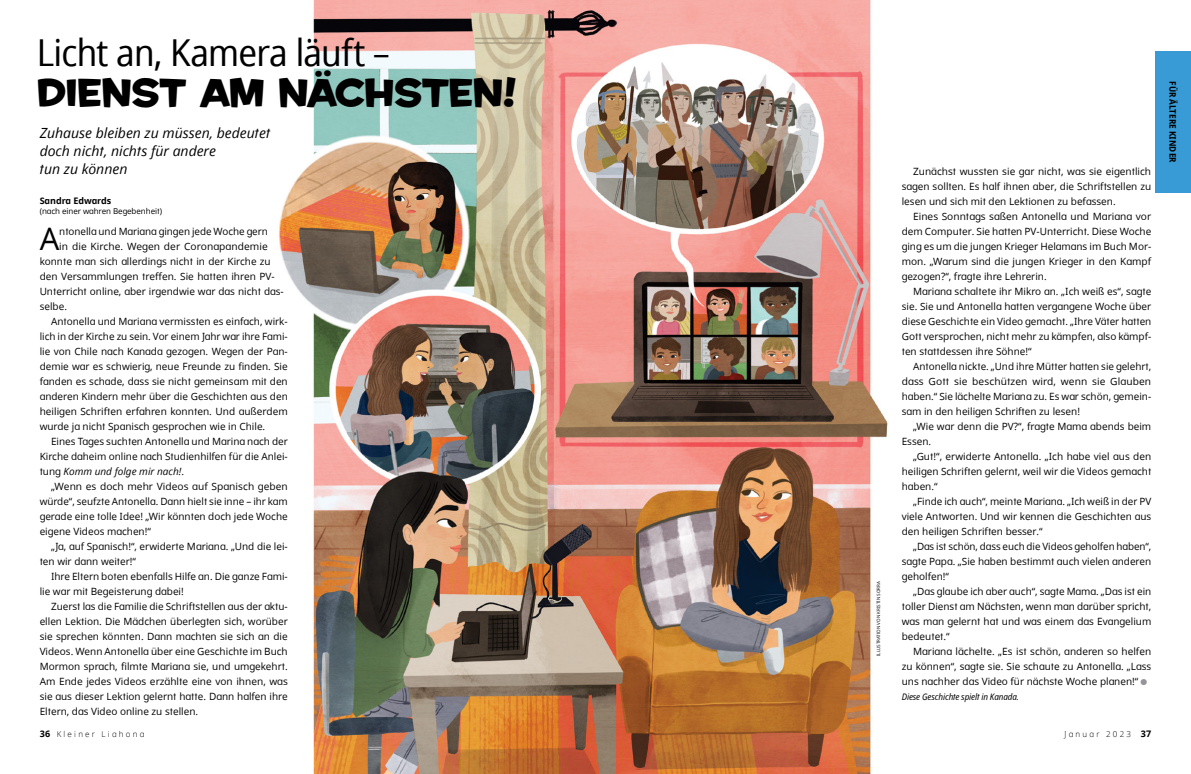
<style>
.page{position:relative;width:1191px;height:774px;background:#fff}
.page>*{position:absolute;margin:0;border:0;box-sizing:border-box;transform-origin:0 0}
.t1{font:37.2px "Housearama Kingpin";letter-spacing:-.02em;color:#000}
.t2{font:37.1px "Zoram Condlds Lat";letter-spacing:-.025em;color:#000}
.ARTCL_para_first{font:31px "Dots Solidlds Lat";color:#000}
.ARTCL_kicker_GREP{font:italic 14px/18px "Dots Solidlds Lat";color:#000}
.ARTCL_para{font:10px/15px "Dots Solidlds Lat";color:#000;text-align:justify}
.ARTCL_para_first-2{font:10px "Dots Solidlds Lat";color:#000}
.POP_para{font:italic 9px "Dots Solid Condlds Lat";letter-spacing:-.01em;color:#000}
.t3{font:700 9px "Dots Solid Condlds Lat";letter-spacing:.005em;color:#000}
.ARTCL-BY_para_first{font:700 9px "Dots Solidlds Lat";letter-spacing:-.005em;color:#000}
.t4{font:300 8px "Dots Solidlds Lat";letter-spacing:.28em;color:#000}
.ARTCL-BY_para{font:8px "Dots Solidlds Lat";letter-spacing:-.005em;color:#000}
.t5{font:4.5px "Dots Solidlds Lat";color:#000}
.s1{font-style:italic}
.s2{font-family:"Ding P Ilds Dpi";font-size:8.5px;color:#939598}
.s3{font-weight:700;font-size:9px}
</style>
<div class="page">
<img style="left:279px;top:0;width:609px;height:774px">
<div style="left:1155px;top:51px;width:36px;height:142px;background:#389bd6"></div>
<img style="left:548px;top:595px;width:14px;height:10px">
<p class="t2" style="left:37px;top:25px;width:354px">Licht an, Kamera läuft –</p>
<p class="t1" style="left:37px;top:67px;width:481px">DIENST AM NÄCHSTEN!</p>
<p class="ARTCL_kicker_GREP" style="left:40px;top:124px;width:232px">Zuhause bleiben zu müssen, bedeutet doch nicht, nichts für andere<br>tun zu können</p>
<p class="ARTCL-BY_para_first" style="left:40px;top:194px;width:73px">Sandra Edwards</p>
<p class="ARTCL-BY_para" style="left:40px;top:205px;width:124px">(nach einer wahren Begebenheit)</p>
<p class="ARTCL_para_first" style="left:40px;top:216px;width:21px">A</p>
<p class="ARTCL_para_first-2" style="left:59px;top:224px;width:210px">ntonella und Mariana gingen jede Woche gern</p>
<p class="ARTCL_para_first-2" style="left:59px;top:239px;width:210px">in die Kirche. Wegen der Coronapandemie</p>
<p class="ARTCL_para_first-2" style="left:40px;top:254px;width:233px">konnte man sich allerdings nicht in der Kirche zu</p>
<p class="ARTCL_para_first-2" style="left:40px;top:269px;width:237px">den Versammlungen treffen. Sie hatten ihren PV-</p>
<p class="ARTCL_para_first-2" style="left:40px;top:284px;width:246px">Unterricht online, aber irgendwie war das nicht das-</p>
<p class="ARTCL_para_first-2" style="left:40px;top:299px;width:29px">selbe.</p>
<p class="ARTCL_para" style="left:40px;top:313px;width:250px;text-indent:11px">Antonella und Mariana vermissten es einfach, wirk&shy;lich in der Kirche zu sein. Vor einem Jahr war ihre Fami&shy;lie von Chile nach Kanada gezogen. Wegen der Pan&shy;demie war es schwierig, neue Freunde zu finden. Sie fanden es schade, dass sie nicht gemeinsam mit den anderen Kindern mehr über die Geschichten aus den heiligen Schriften erfahren konnten. Und außerdem wurde ja nicht Spanisch gesprochen wie in Chile.</p>
<p class="ARTCL_para" style="left:40px;top:433px;width:250px;text-indent:11px">Eines Tages suchten Antonella und Marina nach der Kirche daheim online nach Studienhilfen für die Anlei&shy;tung <span class="s1">Komm und folge mir nach!</span>.</p>
<p class="ARTCL_para" style="left:40px;top:478px;width:250px;text-indent:11px">„Wenn es doch mehr Videos auf Spanisch geben würde“, seufzte Antonella. Dann hielt sie inne – ihr kam gerade eine tolle Idee! „Wir könnten doch jede Woche eigene Videos machen!“</p>
<p class="ARTCL_para" style="left:40px;top:538px;width:250px;text-indent:11px">„Ja, auf Spanisch!“, erwiderte Mariana. „Und die lei&shy;ten wir dann weiter!“</p>
<p class="ARTCL_para" style="left:40px;top:568px;width:250px;text-indent:11px">Ihre Eltern boten ebenfalls Hilfe an. Die ganze Fami&shy;lie war mit Begeisterung dabei!</p>
<p class="ARTCL_para" style="left:40px;top:598px;width:250px;text-indent:11px">Zuerst las die Familie die Schriftstellen aus der aktu&shy;ellen Lektion. Die Mädchen überlegten sich, worüber sie sprechen könnten. Dann machten sie sich an die Videos. Wenn Antonella über eine Geschichte im Buch Mormon sprach, filmte Mariana sie, und umgekehrt.<br>Am Ende jedes Videos erzählte eine von ihnen, was sie aus dieser Lektion gelernt hatte. Dann halfen ihre Eltern, das Video online zu stellen.</p>
<p class="t5" style="left:875px;top:656px;width:76px;rotate:-90deg">ILLUSTRATION VON KRISTIN SORRA</p>
<p class="ARTCL_para" style="left:901px;top:163px;width:251px;text-indent:11px">Zunächst wussten sie gar nicht, was sie eigentlich sagen sollten. Es half ihnen aber, die Schriftstellen zu lesen und sich mit den Lektionen zu befassen.</p>
<p class="ARTCL_para" style="left:901px;top:208px;width:251px;text-indent:11px">Eines Sonntags saßen Antonella und Mariana vor dem Computer. Sie hatten PV-Unterricht. Diese Woche ging es um die jungen Krieger Helamans im Buch Mor&shy;mon. „Warum sind die jungen Krieger in den Kampf gezogen?“, fragte ihre Lehrerin.</p>
<p class="ARTCL_para" style="left:901px;top:283px;width:251px;text-indent:11px">Mariana schaltete ihr Mikro an. „Ich weiß es“, sagte sie. Sie und Antonella hatten vergangene Woche über diese Geschichte ein Video gemacht. „Ihre Väter hatten Gott versprochen, nicht mehr zu kämpfen, also kämpf&shy;ten stattdessen ihre Söhne!“</p>
<p class="ARTCL_para" style="left:901px;top:358px;width:251px;text-indent:11px">Antonella nickte. „Und ihre Mütter hatten sie gelehrt, dass Gott sie beschützen wird, wenn sie Glauben haben.“ Sie lächelte Mariana zu. Es war schön, gemein&shy;sam in den heiligen Schriften zu lesen!</p>
<p class="ARTCL_para" style="left:901px;top:418px;width:251px;text-indent:11px">„Wie war denn die PV?“, fragte Mama abends beim<br>Essen.</p>
<p class="ARTCL_para" style="left:901px;top:448px;width:251px;text-indent:11px">„Gut!“, erwiderte Antonella. „Ich habe viel aus den heiligen Schriften gelernt, weil wir die Videos gemacht haben.“</p>
<p class="ARTCL_para" style="left:901px;top:493px;width:251px;text-indent:11px">„Finde ich auch“, meinte Mariana. „Ich weiß in der PV viele Antworten. Und wir kennen die Geschichten aus den heiligen Schriften besser.“</p>
<p class="ARTCL_para" style="left:901px;top:538px;width:251px;text-indent:11px">„Das ist schön, dass euch die Videos geholfen haben“, sagte Papa. „Sie haben bestimmt auch vielen anderen geholfen!“</p>
<p class="ARTCL_para" style="left:901px;top:583px;width:251px;text-indent:11px">„Das glaube ich aber auch“, sagte Mama. „Das ist ein toller Dienst am Nächsten, wenn man darüber spricht, was man gelernt hat und was einem das Evangelium bedeutet.“</p>
<p class="ARTCL_para" style="left:901px;top:643px;width:251px;text-indent:11px">Mariana lächelte. „Es ist schön, anderen so helfen zu können“, sagte sie. Sie schaute zu Antonella. „Lass uns nachher das Video für nächste Woche planen!“ <span class="s2">●</span></p>
<p class="POP_para" style="left:901px;top:690px;width:119px">Diese Geschichte spielt in Kanada.</p>
<p class="t4" style="left:40px;top:728px;width:106px"><span class="s3">36</span> Kleiner Liahona</p>
<p class="t4" style="left:1064px;top:728px;width:88px">Januar 2023 <span class="s3">37</span></p>
<p class="t3" style="left:1179px;top:81px;width:83px;rotate:90deg">FÜR ÄLTERE KINDER</p>
</div>
